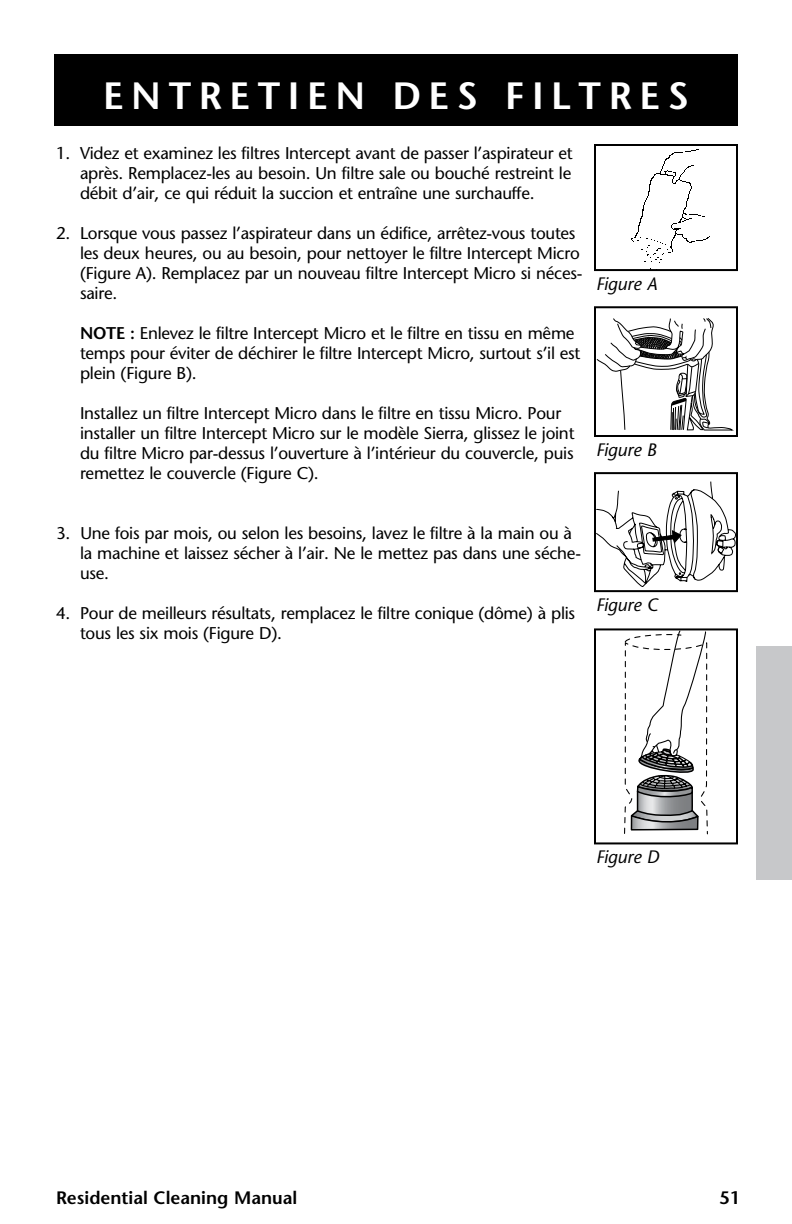
<style>
.page{position:relative;width:792px;height:1224px;background:#fff}
.page>*{position:absolute;margin:0;border:0;box-sizing:border-box;transform-origin:0 0}
.t1{font:600 38px "Stone Sans";letter-spacing:.2em;color:#fff}
.t2{font:600 24px "Stone Sans";letter-spacing:.2em;color:#fff}
.t3{font:italic 18px "Stone Sans";color:#000}
.t4{font:600 18px "Stone Sans";color:#000}
.t5{font:17px/20px "Stone Sans";letter-spacing:-.015em;color:#000}
.s1{font-weight:600}
</style>
<div class="page">
<div style="left:756px;top:646px;width:36px;height:234px;background:#c7c8ca"></div>
<div style="left:54px;top:54px;width:684px;height:72px;background:#000"></div>
<img style="left:631px;top:149px;width:79px;height:114px">
<div style="left:594px;top:144px;width:144px;height:127px;border:2px solid #000"></div>
<svg style="left:624px;top:631px;width:84px;height:204px"></svg>
<div style="left:594px;top:628px;width:144px;height:216px;border:2px solid #000"></div>
<svg style="left:597px;top:318px;width:137px;height:113px"></svg>
<div style="left:594px;top:306px;width:144px;height:131px;border:2px solid #000"></div>
<svg style="left:597px;top:482px;width:138px;height:105px"></svg>
<div style="left:594px;top:472px;width:144px;height:120px;border:2px solid #000"></div>
<h2 class="t2" style="left:277px;top:76px;width:240px">INTRODUCTIONTRODUCCI ON</h2>
<h1 class="t1" style="left:103px;top:73px;width:587px">ENTRETIEN DES FILTRES</h1>
<p class="t5" style="left:80px;top:143px;width:494px;text-align:justify;text-indent:-24px">1. Videz et examinez les filtres Intercept avant de passer l’aspirateur et après. Remplacez-les au besoin. Un filtre sale ou bouché restreint le débit d’air, ce qui réduit la succion et entraîne une surchauffe.</p>
<p class="t5" style="left:80px;top:223px;width:504px;text-indent:-24px">2. Lorsque vous passez l’aspirateur dans un édifice, arrêtez-vous toutes les deux heures, ou au besoin, pour nettoyer le filtre Intercept Micro (Figure A). Remplacez par un nouveau filtre Intercept Micro si néces&shy;saire.</p>
<p class="t5" style="left:80px;top:323px;width:502px"><span class="s1">NOTE :</span> Enlevez le filtre Intercept Micro et le filtre en tissu en même temps pour éviter de déchirer le filtre Intercept Micro, surtout s’il est plein (Figure B).</p>
<p class="t5" style="left:80px;top:403px;width:496px">Installez un filtre Intercept Micro dans le filtre en tissu Micro. Pour installer un filtre Intercept Micro sur le modèle Sierra, glissez le joint du filtre Micro par-dessus l’ouverture à l’intérieur du couvercle, puis remettez le couvercle (Figure C).</p>
<p class="t3" style="left:596px;top:273px;width:63px">Figure A</p>
<p class="t3" style="left:596px;top:439px;width:62px">Figure B</p>
<p class="t5" style="left:80px;top:523px;width:503px;text-indent:-24px">3. Une fois par mois, ou selon les besoins, lavez le filtre à la main ou à la machine et laissez sécher à l’air. Ne le mettez pas dans une séche&shy;use.</p>
<p class="t5" style="left:80px;top:603px;width:497px;text-indent:-24px">4. Pour de meilleurs résultats, remplacez le filtre conique (dôme) à plis tous les six mois (Figure D).</p>
<p class="t3" style="left:596px;top:594px;width:63px">Figure C</p>
<p class="t3" style="left:596px;top:846px;width:65px">Figure D</p>
<p class="t4" style="left:56px;top:1187px;width:243px">RESIDENTIAL CLEANING MANUAL</p>
<p class="t4" style="left:719px;top:1187px;width:22px">51</p>
</div>
